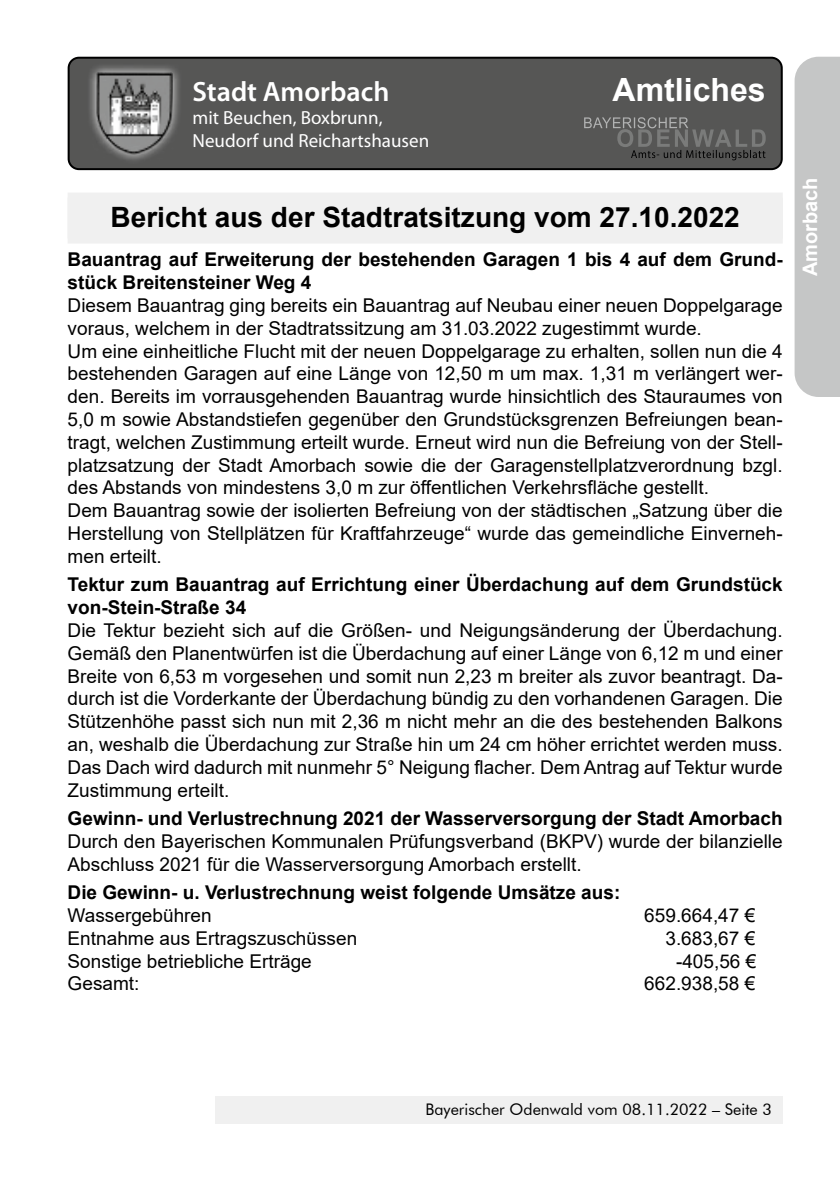
<style>
.page{position:relative;width:840px;height:1191px;background:#fff}
.page>*{position:absolute;margin:0;border:0;box-sizing:border-box;transform-origin:0 0}
.t1{font:700 32px "Arial";color:#fff}
.t2{font:700 28px "Arial";color:#000}
.t3{font:600 28px "Myriad Pro";color:#fff}
.t4{font:700 20px "Arial";color:#fff}
.t5{font:19px/22.8px "Arial";color:#000}
.t6{font:700 19px/22.8px "Arial";color:#000}
.t7{font:19px/22.8px "Myriad Pro";color:#fff}
.t8{font:16px "Futura BT";color:#000}
</style>
<div class="page">
<div style="left:215px;top:1097px;width:567px;height:27px;background:#f0f0f0"></div>
<div style="left:68px;top:197px;width:714px;height:46px;background:#f0f0f0"></div>
<div style="left:68px;top:192px;width:714px;height:46px;background:#f0f0f0"></div>
<div style="left:69px;top:58px;width:712px;height:111px;background:#565655;border-radius:10px"></div>
<div style="left:68px;top:57px;width:714px;height:113px;border:2px solid #000;border-radius:10px"></div>
<svg style="left:584px;top:117px;width:181px;height:43px"></svg>
<svg style="left:89px;top:66px;width:90px;height:94px"></svg>
<img style="left:96px;top:73px;width:77px;height:81px">
<svg style="left:794px;top:57px;width:45px;height:340px;background:#c8c9c9"></svg>
<h2 class="t3" style="left:192px;top:81px;width:198px">Stadt Amorbach</h2>
<h1 class="t1" style="left:612px;top:78px;width:154px">Amtliches</h1>
<p class="t7" style="left:192px;top:107px;width:238px">mit Beuchen, Boxbrunn,<br>Neudorf und Reichartshausen</p>
<h2 class="t2" style="left:110px;top:206px;width:630px">Bericht aus der Stadtratsitzung vom 27.10.2022</h2>
<p class="t6" style="left:68px;top:250px;width:716px">Bauantrag auf Erweiterung der bestehenden Garagen 1 bis 4 auf dem Grund&shy;stück Breitensteiner Weg 4</p>
<p class="t5" style="left:68px;top:296px;width:716px">Diesem Bauantrag ging bereits ein Bauantrag auf Neubau einer neuen Doppelgarage voraus, welchem in der Stadtratssitzung am 31.03.2022 zugestimmt wurde.<br>Um eine einheitliche Flucht mit der neuen Doppelgarage zu erhalten, sollen nun die 4 bestehenden Garagen auf eine Länge von 12,50 m um max. 1,31 m verlängert wer&shy;den. Bereits im vorrausgehenden Bauantrag wurde hinsichtlich des Stauraumes von 5,0 m sowie Abstandstiefen gegenüber den Grundstücksgrenzen Befreiungen bean&shy;tragt, welchen Zustimmung erteilt wurde. Erneut wird nun die Befreiung von der Stell&shy;platzsatzung der Stadt Amorbach sowie die der Garagenstellplatzverordnung bzgl. des Abstands von mindestens 3,0 m zur öffentlichen Verkehrsfläche gestellt.<br>Dem Bauantrag sowie der isolierten Befreiung von der städtischen „Satzung über die Herstellung von Stellplätzen für Kraftfahrzeuge“ wurde das gemeindliche Einverneh&shy;men erteilt.</p>
<p class="t6" style="left:68px;top:575px;width:716px">Tektur zum Bauantrag auf Errichtung einer Überdachung auf dem Grundstück von-Stein-Straße 34</p>
<p class="t5" style="left:68px;top:620px;width:716px;text-align:justify">Die Tektur bezieht sich auf die Größen- und Neigungsänderung der Überdachung.<br>Gemäß den Planentwürfen ist die Überdachung auf einer Länge von 6,12 m und einer Breite von 6,53 m vorgesehen und somit nun 2,23 m breiter als zuvor beantragt. Da&shy;durch ist die Vorderkante der Überdachung bündig zu den vorhandenen Garagen. Die Stützenhöhe passt sich nun mit 2,36 m nicht mehr an die des bestehenden Balkons an, weshalb die Überdachung zur Straße hin um 24 cm höher errichtet werden muss.<br>Das Dach wird dadurch mit nunmehr 5° Neigung flacher. Dem Antrag auf Tektur wurde Zustimmung erteilt.</p>
<p class="t6" style="left:68px;top:808px;width:716px">Gewinn- und Verlustrechnung 2021 der Wasserversorgung der Stadt Amorbach</p>
<p class="t5" style="left:68px;top:831px;width:716px">Durch den Bayerischen Kommunalen Prüfungsverband (BKPV) wurde der bilanzielle<br>Abschluss 2021 für die Wasserversorgung Amorbach erstellt.</p>
<p class="t6" style="left:68px;top:883px;width:554px">Die Gewinn- u. Verlustrechnung weist folgende Umsätze aus:</p>
<p class="t5" style="left:68px;top:905px;width:145px">Wassergebühren</p>
<p class="t5" style="left:644px;top:905px;width:112px">659.664,47 €</p>
<p class="t5" style="left:68px;top:928px;width:291px">Entnahme aus Ertragszuschüssen</p>
<p class="t5" style="left:665px;top:928px;width:91px">3.683,67 €</p>
<p class="t5" style="left:68px;top:951px;width:245px">Sonstige betriebliche Erträge</p>
<p class="t5" style="left:675px;top:951px;width:82px">-405,56 €</p>
<p class="t5" style="left:68px;top:974px;width:73px">Gesamt:</p>
<p class="t5" style="left:644px;top:974px;width:112px">662.938,58 €</p>
<p class="t4" style="left:802px;top:276px;width:100px;rotate:-90deg">Amorbach</p>
<p class="t8" style="left:425px;top:1103px;width:347px">Bayerischer Odenwald vom 08.11.2022 – Seite 3</p>
</div>
